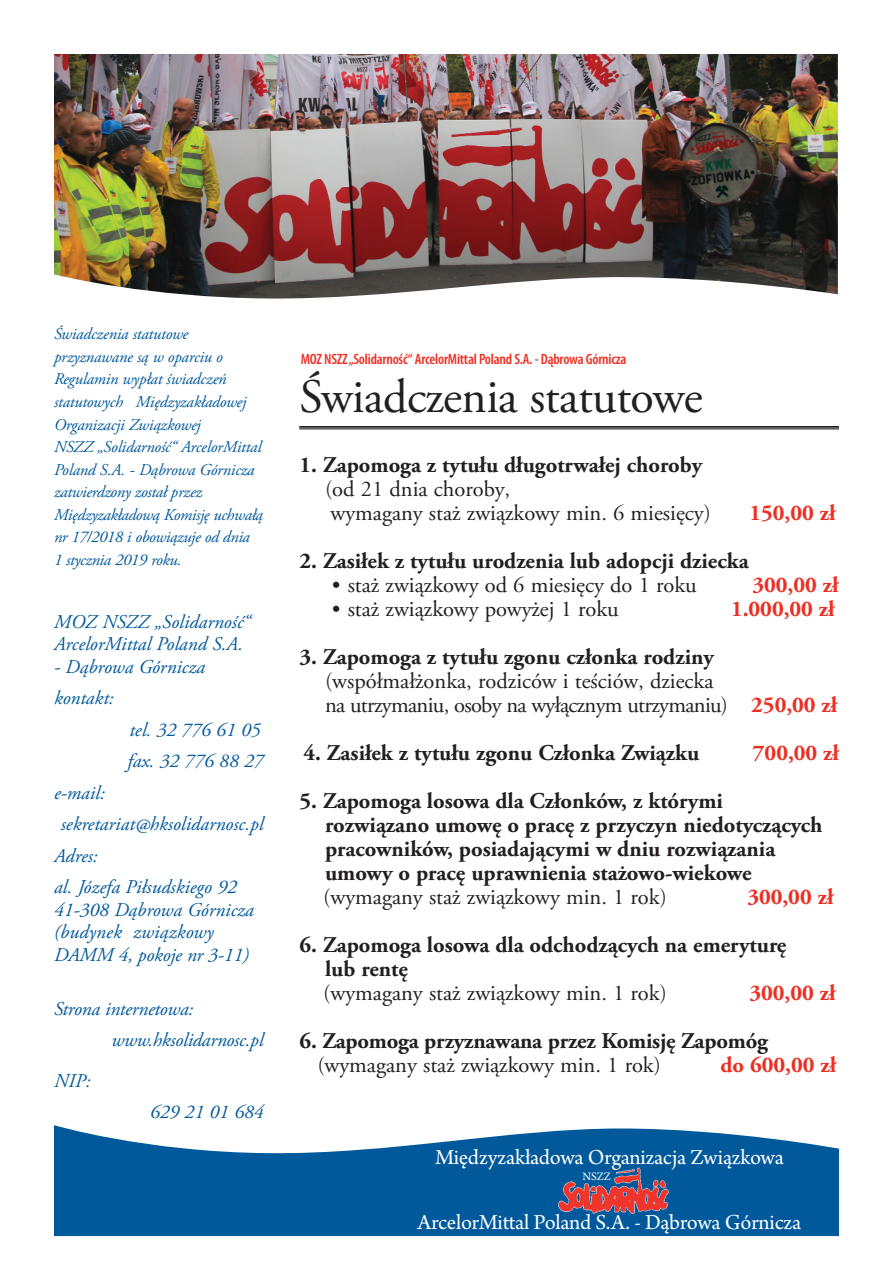
<style>
.page{position:relative;width:893px;height:1263px;background:#fff}
.page>*{position:absolute;margin:0;border:0;box-sizing:border-box;transform-origin:0 0}
.t1{font:48px "Adobe Garamond Pro";letter-spacing:-.01em;color:#231f20}
.t2{font:700 22.5px/24px "Adobe Garamond Pro";color:#231f20}
.t3{font:22.5px/24px "Adobe Garamond Pro";color:#231f20}
.t4{font:22.5px/24px "Adobe Garamond Pro";letter-spacing:-.025em;color:#231f20}
.t5{font:22.5px "Arno Pro";letter-spacing:-.015em;color:#fff}
.t6{font:700 22.5px "Adobe Garamond Pro";color:#ee2e22}
.t7{font:italic 19.5px/22.5px "Adobe Garamond Pro";color:#00599b}
.t8{font:italic 16.5px/22.5px "Adobe Garamond Pro";letter-spacing:-.01em;color:#00599b}
.t9{font:600 condensed 15px "Myriad Pro";letter-spacing:-.015em;color:#ee2e22}
.t10{font:12px "Arno Pro";color:#fff}
.s1{font-weight:700;color:#ee2e22}
</style>
<div class="page">
<svg style="left:54px;top:1125px;width:785px;height:111px;background:#2571a9"></svg>
<img style="left:54px;top:54px;width:784px;height:245px">
<img style="left:558px;top:1167px;width:111px;height:46px">
<hr style="left:299px;top:426px;width:540px;height:2px;background:#000">
<hr style="left:299px;top:429px;width:540px;height:1px;background:#000">
<p class="t8" style="left:54px;top:323px;width:210px">Świadczenia statutowe przyznawane są w oparciu o<br>Regulamin wypłat świadczeń statutowych Międzyzakładowej<br>Organizacji Związkowej<br>NSZZ „Solidarność“ ArcelorMittal<br>Poland S.A. - Dąbrowa Górnicza zatwierdzony został przez<br>Międzyzakładową Komisję uchwałą nr 17/2018 i obowiązuje od dnia<br>1 stycznia 2019 roku.</p>
<p class="t7" style="left:54px;top:611px;width:198px">MOZ NSZZ „Solidarność“<br>ArcelorMittal Poland S.A.</p>
<p class="t7" style="left:54px;top:651px;width:153px;line-height:31.5px">- Dąbrowa Górnicza kontakt:</p>
<p class="t7" style="left:128px;top:714px;width:138px;line-height:31.5px">tel. 32 776 61 05 fax. 32 776 88 27</p>
<p class="t7" style="left:54px;top:782px;width:52px">e-mail:</p>
<p class="t7" style="left:61px;top:813px;width:204px">sekretariat@hksolidarnosc.pl</p>
<p class="t7" style="left:54px;top:845px;width:45px">Adres:</p>
<p class="t7" style="left:54px;top:876px;width:184px">al. Józefa Piłsudskiego 92</p>
<p class="t7" style="left:54px;top:899px;width:201px">41-308 Dąbrowa Górnicza (budynek związkowy<br>DAMM 4, pokoje nr 3-11)</p>
<p class="t7" style="left:111px;top:993px;width:154px;line-height:31.5px;text-indent:-57px">Strona internetowa: www.hksolidarnosc.pl</p>
<p class="t7" style="left:54px;top:1070px;width:38px">NIP:</p>
<p class="t7" style="left:150px;top:1101px;width:115px">629 21 01 684</p>
<p class="t9" style="left:301px;top:350px;width:327px">MOZ NSZZ „Solidarność“ ArcelorMittal Poland S.A. - Dąbrowa Górnicza</p>
<h1 class="t1" style="left:300px;top:368px;width:405px">Świadczenia statutowe</h1>
<p class="t2" style="left:300px;top:453px;width:404px">1. Zapomoga z tytułu długotrwałej choroby</p>
<p class="t3" style="left:325px;top:477px;width:387px">(od 21 dnia choroby,<br>wymagany staż związkowy min. 6 miesięcy)</p>
<p class="t6" style="left:749px;top:500px;width:88px">150,00 zł</p>
<p class="t2" style="left:300px;top:549px;width:451px">2. Zasiłek z tytułu urodzenia lub adopcji dziecka</p>
<p class="t3" style="left:331px;top:574px;width:367px">• staż związkowy od 6 miesięcy do 1 roku</p>
<p class="t6" style="left:752px;top:572px;width:88px">300,00 zł</p>
<p class="t3" style="left:331px;top:598px;width:289px">• staż związkowy powyżej 1 roku</p>
<p class="t6" style="left:731px;top:596px;width:105px">1.000,00 zł</p>
<p class="t2" style="left:300px;top:645px;width:416px">3. Zapomoga z tytułu zgonu członka rodziny</p>
<p class="t4" style="left:325px;top:670px;width:514px">(współmałżonka, rodziców i teściów, dziecka<br>na utrzymaniu, osoby na wyłącznym utrzymaniu) <span class="s1">250,00 zł</span></p>
<p class="t2" style="left:303px;top:741px;width:397px">4. Zasiłek z tytułu zgonu Członka Związku</p>
<p class="t6" style="left:753px;top:740px;width:88px">700,00 zł</p>
<p class="t2" style="left:325px;top:789px;width:499px;text-indent:-26px">5. Zapomoga losowa dla Członków, z którymi rozwiązano umowę o pracę z przyczyn niedotyczących pracowników, posiadającymi w dniu rozwiązania umowy o pracę uprawnienia stażowo-wiekowe</p>
<p class="t3" style="left:323px;top:886px;width:345px">(wymagany staż związkowy min. 1 rok)</p>
<p class="t6" style="left:747px;top:884px;width:88px">300,00 zł</p>
<p class="t2" style="left:325px;top:933px;width:463px;text-indent:-26px">6. Zapomoga losowa dla odchodzących na emeryturę lub rentę</p>
<p class="t3" style="left:323px;top:982px;width:345px">(wymagany staż związkowy min. 1 rok)</p>
<p class="t6" style="left:749px;top:980px;width:88px">300,00 zł</p>
<p class="t2" style="left:300px;top:1029px;width:470px">6. Zapomoga przyznawana przez Komisję Zapomóg</p>
<p class="t3" style="left:317px;top:1054px;width:345px">(wymagany staż związkowy min. 1 rok)</p>
<p class="t6" style="left:720px;top:1052px;width:117px">do 600,00 zł</p>
<p class="t5" style="left:435px;top:1144px;width:350px">Międzyzakładowa Organizacja Związkowa</p>
<p class="t10" style="left:582px;top:1169px;width:30px">NSZZ</p>
<p class="t5" style="left:418px;top:1209px;width:385px">ArcelorMittal Poland S.A. - Dąbrowa Górnicza</p>
</div>
